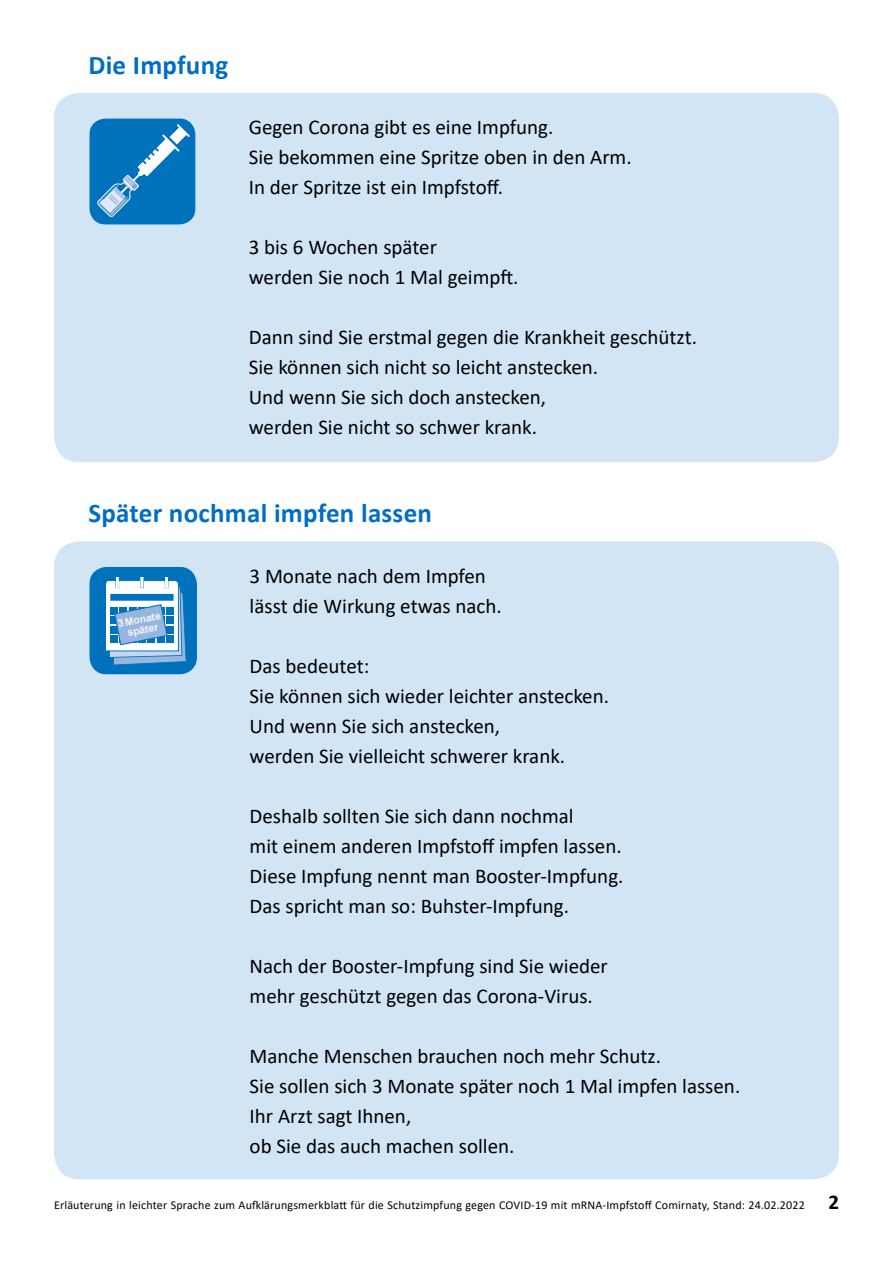
<style>
.page{position:relative;width:893px;height:1263px;background:#fff}
.page>*{position:absolute;margin:0;border:0;box-sizing:border-box;transform-origin:0 0}
.t1{font:700 27px "Calibri";letter-spacing:.01em;color:#006ec7}
.Fließtext{font:21px/30px "Calibri";color:#000}
.t2{font:12px "Calibri";letter-spacing:.015em;color:#000}
.t3{font:700 10.35px/10.4px "Arial";color:#f6f5f5;text-align:center}
.s1{font-weight:700;font-size:21px}
</style>
<div class="page">
<div style="left:54px;top:93px;width:785px;height:369px;background:#d2e5f5;border-radius:26px"></div>
<svg style="left:89px;top:118px;width:107px;height:107px"></svg>
<div style="left:54px;top:541px;width:785px;height:638px;background:#d2e5f5;border-radius:26px"></div>
<svg style="left:89px;top:567px;width:108px;height:107px"></svg>
<h2 class="t1" style="left:88px;top:46px;width:141px">Die Impfung</h2>
<p class="Fließtext" style="left:249px;top:112px;width:306px">Gegen Corona gibt es eine Impfung.</p>
<p class="Fließtext" style="left:249px;top:142px;width:384px">Sie bekommen eine Spritze oben in den Arm.</p>
<p class="Fließtext" style="left:249px;top:172px;width:256px">In der Spritze ist ein Impfstoff.</p>
<p class="Fließtext" style="left:249px;top:232px;width:190px">3 bis 6 Wochen später</p>
<p class="Fließtext" style="left:249px;top:262px;width:271px">werden Sie noch 1 Mal geimpft.</p>
<p class="Fließtext" style="left:249px;top:322px;width:450px">Dann sind Sie erstmal gegen die Krankheit geschützt.</p>
<p class="Fließtext" style="left:249px;top:352px;width:351px">Sie können sich nicht so leicht anstecken.</p>
<p class="Fließtext" style="left:249px;top:382px;width:299px">Und wenn Sie sich doch anstecken, werden Sie nicht so schwer krank.</p>
<h2 class="t1" style="left:88px;top:494px;width:345px">Später nochmal impfen lassen</h2>
<p class="t3" style="left:117px;top:619px;width:45px;rotate:-11deg">3 Monate später</p>
<p class="Fließtext" style="left:250px;top:560px;width:254px">3 Monate nach dem Impfen lässt die Wirkung etwas nach.</p>
<p class="Fließtext" style="left:250px;top:650px;width:121px">Das bedeutet:</p>
<p class="Fließtext" style="left:250px;top:680px;width:361px">Sie können sich wieder leichter anstecken.</p>
<p class="Fließtext" style="left:250px;top:710px;width:317px">Und wenn Sie sich anstecken, werden Sie vielleicht schwerer krank.</p>
<p class="Fließtext" style="left:250px;top:800px;width:326px">Deshalb sollten Sie sich dann nochmal</p>
<p class="Fließtext" style="left:250px;top:830px;width:374px">mit einem anderen Impfstoff impfen lassen.</p>
<p class="Fließtext" style="left:250px;top:860px;width:375px">Diese Impfung nennt man Booster-Impfung.</p>
<p class="Fließtext" style="left:250px;top:890px;width:321px">Das spricht man so: Buhster-Impfung.</p>
<p class="Fließtext" style="left:250px;top:950px;width:360px">Nach der Booster-Impfung sind Sie wieder mehr geschützt gegen das Corona-Virus.</p>
<p class="Fließtext" style="left:250px;top:1040px;width:413px">Manche Menschen brauchen noch mehr Schutz.</p>
<p class="Fließtext" style="left:250px;top:1070px;width:492px">Sie sollen sich 3 Monate später noch 1 Mal impfen lassen.</p>
<p class="Fließtext" style="left:250px;top:1100px;width:163px">Ihr Arzt sagt Ihnen,</p>
<p class="Fließtext" style="left:250px;top:1130px;width:266px">ob Sie das auch machen sollen.</p>
<p class="t2" style="left:54px;top:1197px;width:786px">Erläuterung in leichter Sprache zum Aufklärungsmerkblatt für die Schutzimpfung gegen COVID-19 mit mRNA-Impfstoff Comirnaty, Stand: 24.02.2022 <span class="s1">2</span></p>
</div>
